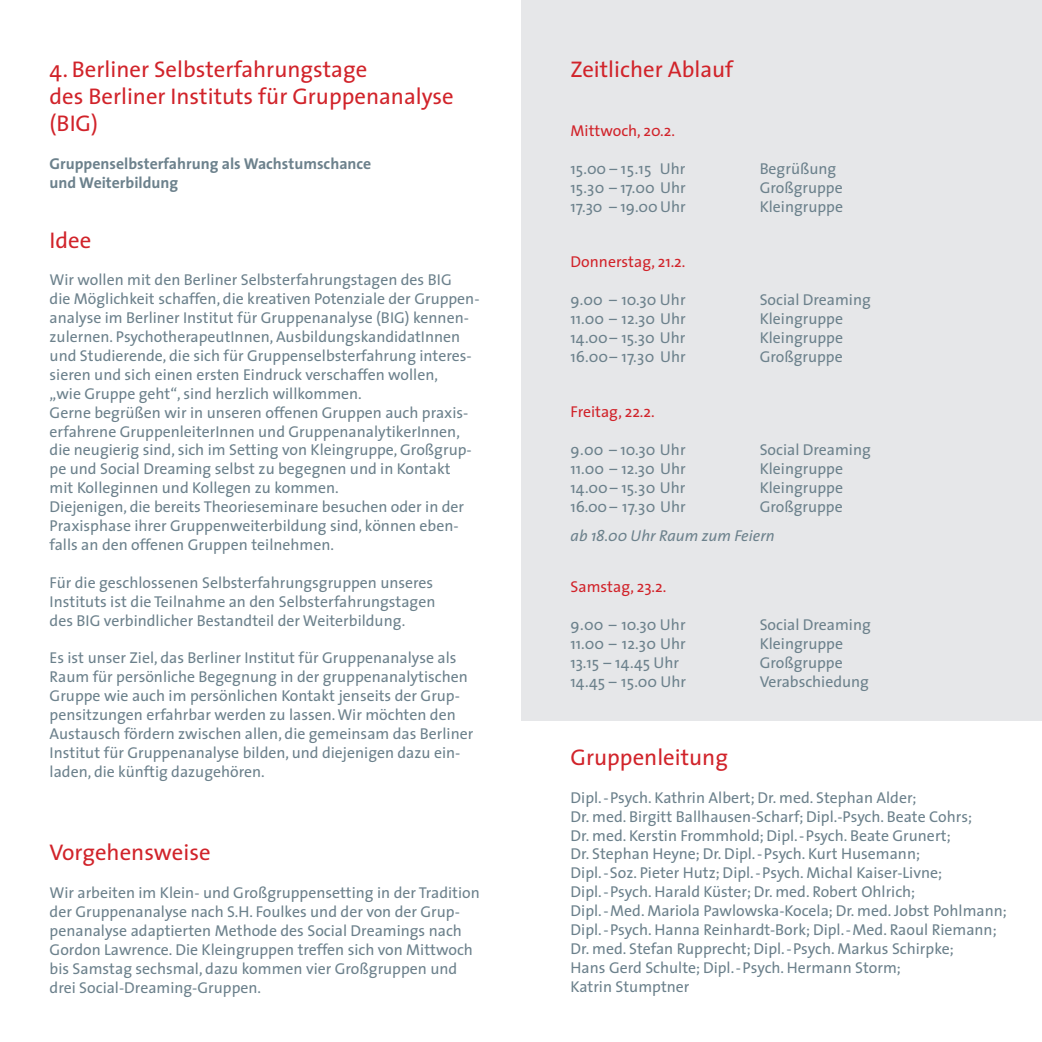
<style>
.page{position:relative;width:1042px;height:1042px;background:#fff}
.page>*{position:absolute;margin:0;border:0;box-sizing:border-box;transform-origin:0 0}
.t1{font:22.75px/27.3px "The Sans";color:#d1232a}
.t2{font:15.75px/18.9px "The Sans";color:#6c818c}
.t3{font:15.75px "The Sans";color:#d1232a}
.t4{font:700 15.75px/18.9px "The Sans";color:#6c818c}
.t5{font:italic 15.75px "The Sans";color:#6c818c}
</style>
<div class="page">
<div style="left:521px;top:0;width:521px;height:721px;background:#e6e7e9"></div>
<h1 class="t1" style="left:50px;top:56px;width:406px">4. Berliner Selbsterfahrungstage<br>des Berliner Instituts für Gruppenanalyse (BIG)</h1>
<p class="t4" style="left:50px;top:154px;width:323px">Gruppenselbsterfahrung als Wachstumschance und Weiterbildung</p>
<h1 class="t1" style="left:50px;top:226px;width:43px">Idee</h1>
<p class="t2" style="left:50px;top:271px;width:431px">Wir wollen mit den Berliner Selbsterfahrungstagen des BIG<br>die Möglichkeit schaffen, die kreativen Potenziale der Gruppen&shy;analyse im Berliner Institut für Gruppenanalyse (BIG) kennen&shy;zulernen. PsychotherapeutInnen, AusbildungskandidatInnen und Studierende, die sich für Gruppenselbsterfahrung interes&shy;sieren und sich einen ersten Eindruck verschaffen wollen,<br>„wie Gruppe geht“, sind herzlich willkommen.<br>Gerne begrüßen wir in unseren offenen Gruppen auch praxis&shy;erfahrene GruppenleiterInnen und GruppenanalytikerInnen, die neugierig sind, sich im Setting von Kleingruppe, Großgrup&shy;pe und Social Dreaming selbst zu begegnen und in Kontakt<br>mit Kolleginnen und Kollegen zu kommen.<br>Diejenigen, die bereits Theorieseminare besuchen oder in der Praxisphase ihrer Gruppenweiterbildung sind, können eben&shy;falls an den offenen Gruppen teilnehmen.</p>
<p class="t2" style="left:50px;top:573px;width:387px">Für die geschlossenen Selbsterfahrungsgruppen unseres<br>Instituts ist die Teilnahme an den Selbsterfahrungstagen des BIG verbindlicher Bestandteil der Weiterbildung.</p>
<p class="t2" style="left:50px;top:649px;width:425px">Es ist unser Ziel, das Berliner Institut für Gruppenanalyse als Raum für persönliche Begegnung in der gruppenanalytischen Gruppe wie auch im persönlichen Kontakt jenseits der Grup&shy;pensitzungen erfahrbar werden zu lassen. Wir möchten den Austausch fördern zwischen allen, die gemeinsam das Berliner Institut für Gruppenanalyse bilden, und diejenigen dazu ein&shy;laden, die künftig dazugehören.</p>
<h1 class="t1" style="left:50px;top:839px;width:162px">Vorgehensweise</h1>
<p class="t2" style="left:50px;top:883px;width:432px">Wir arbeiten im Klein- und Großgruppensetting in der Tradition der Gruppenanalyse nach S.H. Foulkes und der von der Grup&shy;penanalyse adaptierten Methode des Social Dreamings nach Gordon Lawrence. Die Kleingruppen treffen sich von Mittwoch bis Samstag sechsmal, dazu kommen vier Großgruppen und drei Social-Dreaming-Gruppen.</p>
<h1 class="t1" style="left:570px;top:56px;width:164px">Zeitlicher Ablauf</h1>
<p class="t3" style="left:570px;top:121px;width:106px">Mittwoch, 20.2.</p>
<p class="t2" style="left:570px;top:159px;width:116px">15.00 – 15.15 Uhr</p>
<p class="t2" style="left:759px;top:159px;width:78px">Begrüßung</p>
<p class="t2" style="left:570px;top:178px;width:117px">15.30 – 17.00 Uhr</p>
<p class="t2" style="left:759px;top:178px;width:85px">Großgruppe</p>
<p class="t2" style="left:570px;top:197px;width:117px">17.30 – 19.00 Uhr</p>
<p class="t2" style="left:759px;top:197px;width:85px">Kleingruppe</p>
<p class="t3" style="left:570px;top:252px;width:116px">Donnerstag, 21.2.</p>
<p class="t2" style="left:570px;top:290px;width:116px">9.00 – 10.30 Uhr</p>
<p class="t2" style="left:759px;top:290px;width:113px">Social Dreaming</p>
<p class="t2" style="left:570px;top:309px;width:117px">11.00 – 12.30 Uhr</p>
<p class="t2" style="left:759px;top:309px;width:85px">Kleingruppe</p>
<p class="t2" style="left:570px;top:328px;width:116px">14.00 – 15.30 Uhr</p>
<p class="t2" style="left:759px;top:328px;width:85px">Kleingruppe</p>
<p class="t2" style="left:570px;top:347px;width:117px">16.00 – 17.30 Uhr</p>
<p class="t2" style="left:759px;top:347px;width:85px">Großgruppe</p>
<p class="t3" style="left:570px;top:401px;width:86px">Freitag, 22.2.</p>
<p class="t2" style="left:570px;top:440px;width:116px">9.00 – 10.30 Uhr</p>
<p class="t2" style="left:759px;top:440px;width:113px">Social Dreaming</p>
<p class="t2" style="left:570px;top:459px;width:117px">11.00 – 12.30 Uhr</p>
<p class="t2" style="left:759px;top:459px;width:85px">Kleingruppe</p>
<p class="t2" style="left:570px;top:478px;width:116px">14.00 – 15.30 Uhr</p>
<p class="t2" style="left:759px;top:478px;width:85px">Kleingruppe</p>
<p class="t2" style="left:570px;top:497px;width:117px">16.00 – 17.30 Uhr</p>
<p class="t2" style="left:759px;top:497px;width:85px">Großgruppe</p>
<p class="t5" style="left:570px;top:525px;width:206px">ab 18.00 Uhr Raum zum Feiern</p>
<p class="t3" style="left:570px;top:577px;width:97px">Samstag, 23.2.</p>
<p class="t2" style="left:570px;top:615px;width:116px">9.00 – 10.30 Uhr</p>
<p class="t2" style="left:759px;top:615px;width:113px">Social Dreaming</p>
<p class="t2" style="left:570px;top:634px;width:117px">11.00 – 12.30 Uhr</p>
<p class="t2" style="left:759px;top:634px;width:85px">Kleingruppe</p>
<p class="t2" style="left:570px;top:653px;width:110px">13.15 – 14.45 Uhr</p>
<p class="t2" style="left:759px;top:653px;width:85px">Großgruppe</p>
<p class="t2" style="left:570px;top:672px;width:117px">14.45 – 15.00 Uhr</p>
<p class="t2" style="left:759px;top:672px;width:111px">Verabschiedung</p>
<h1 class="t1" style="left:570px;top:744px;width:159px">Gruppenleitung</h1>
<p class="t2" style="left:570px;top:788px;width:438px">Dipl.-Psych. Kathrin Albert; Dr. med. Stephan Alder;<br>Dr. med. Birgitt Ballhausen-Scharf; Dipl.-Psych. Beate Cohrs;<br>Dr. med. Kerstin Frommhold; Dipl.-Psych. Beate Grunert;<br>Dr. Stephan Heyne; Dr. Dipl.-Psych. Kurt Husemann;<br>Dipl.-Soz. Pieter Hutz; Dipl.-Psych. Michal Kaiser-Livne; Dipl.-Psych. Harald Küster; Dr. med. Robert Ohlrich;<br>Dipl.-Med. Mariola Pawlowska-Kocela; Dr. med. Jobst Pohlmann; Dipl.-Psych. Hanna Reinhardt-Bork; Dipl.-Med. Raoul Riemann; Dr. med. Stefan Rupprecht; Dipl.-Psych. Markus Schirpke;<br>Hans Gerd Schulte; Dipl.-Psych. Hermann Storm;<br>Katrin Stumptner</p>
</div>
